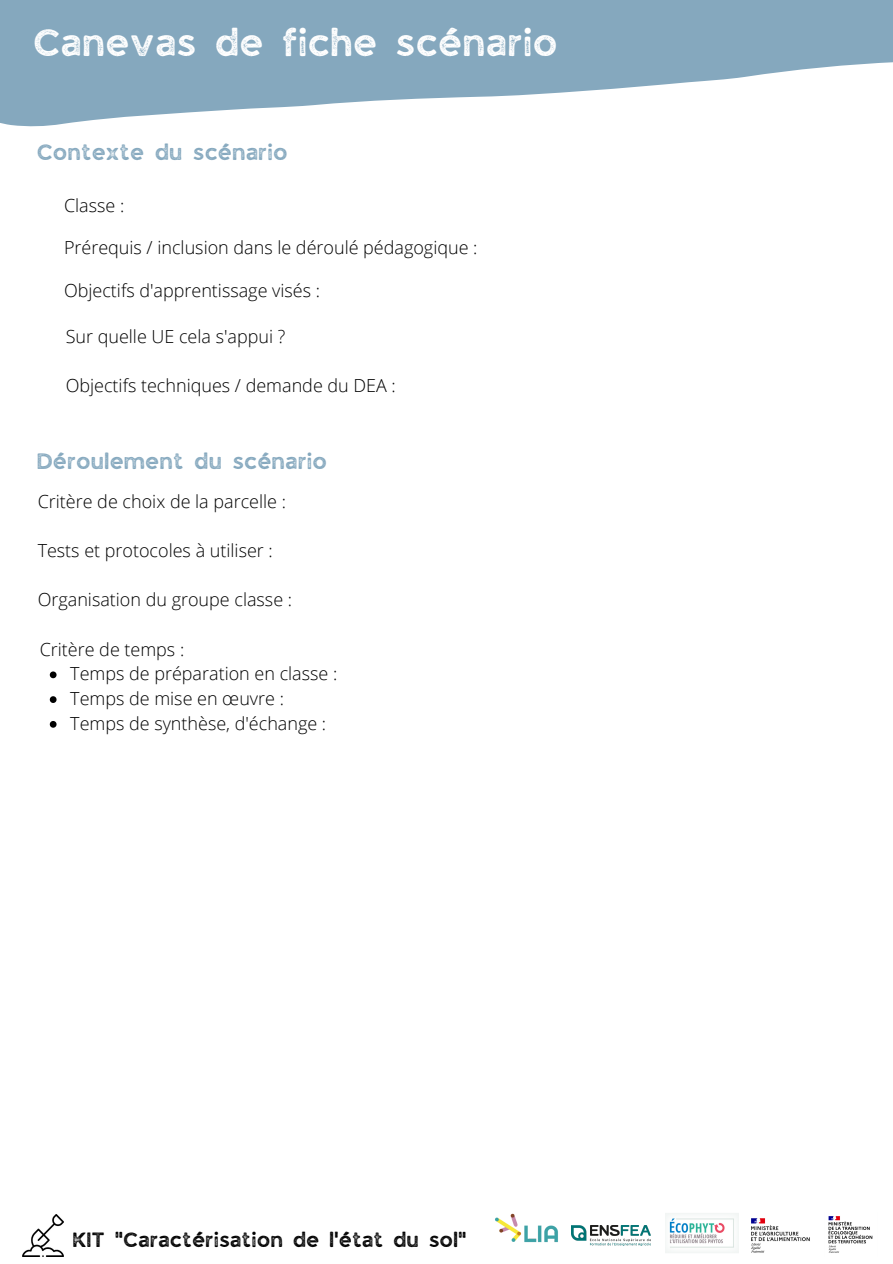
<style>
.page{position:relative;width:893px;height:1264px;background:#fff}
.page>*{position:absolute;margin:0;border:0;box-sizing:border-box;transform-origin:0 0}
.t1{font:36px "JA Jaya Giri Sans Rough";color:#fff}
.t2{font:21px "JA Jaya Giri Sans Rough";color:#85a8be}
.t3{font:19.5px "JA Jaya Giri Sans Rough";color:#010101}
.t4{font:300 18px "Open Sans";color:#000}
</style>
<div class="page">
<svg style="left:0;top:0;width:892px;height:127px;fill:#85a8be"></svg>
<svg style="left:50px;top:671px;width:7px;height:7px"></svg>
<svg style="left:50px;top:696px;width:7px;height:7px"></svg>
<svg style="left:50px;top:721px;width:7px;height:6px"></svg>
<img style="left:571px;top:1225px;width:79px;height:20px">
<img style="left:22px;top:1214px;width:42px;height:42px">
<img style="left:495px;top:1213px;width:63px;height:30px">
<img style="left:751px;top:1218px;width:59px;height:35px">
<img style="left:665px;top:1213px;width:73px;height:40px">
<img style="left:828px;top:1216px;width:45px;height:37px">
<p class="t1" style="left:35px;top:28px;width:526px">Canevas de fiche scénario</p>
<p class="t2" style="left:38px;top:143px;width:252px">Contexte du scénario</p>
<p class="t4" style="left:64px;top:193px;width:62px">Classe :</p>
<p class="t4" style="left:64px;top:235px;width:415px">Prérequis / inclusion dans le déroulé pédagogique :</p>
<p class="t4" style="left:64px;top:278px;width:257px">Objectifs d'apprentissage visés :</p>
<p class="t4" style="left:66px;top:324px;width:221px">Sur quelle UE cela s'appui ?</p>
<p class="t4" style="left:66px;top:373px;width:331px">Objectifs techniques / demande du DEA :</p>
<p class="t2" style="left:38px;top:452px;width:292px">Déroulement du scénario</p>
<p class="t4" style="left:38px;top:488px;width:250px">Critère de choix de la parcelle :</p>
<p class="t4" style="left:38px;top:538px;width:237px">Tests et protocoles à utiliser :</p>
<p class="t4" style="left:38px;top:587px;width:256px">Organisation du groupe classe :</p>
<p class="t4" style="left:40px;top:636px;width:146px">Critère de temps :</p>
<p class="t4" style="left:70px;top:661px;width:268px">Temps de préparation en classe :</p>
<p class="t4" style="left:70px;top:686px;width:215px">Temps de mise en œuvre :</p>
<p class="t4" style="left:70px;top:710px;width:257px">Temps de synthèse, d'échange :</p>
<p class="t3" style="left:73px;top:1231px;width:396px">KIT "Caractérisation de l'état du sol"</p>
</div>
